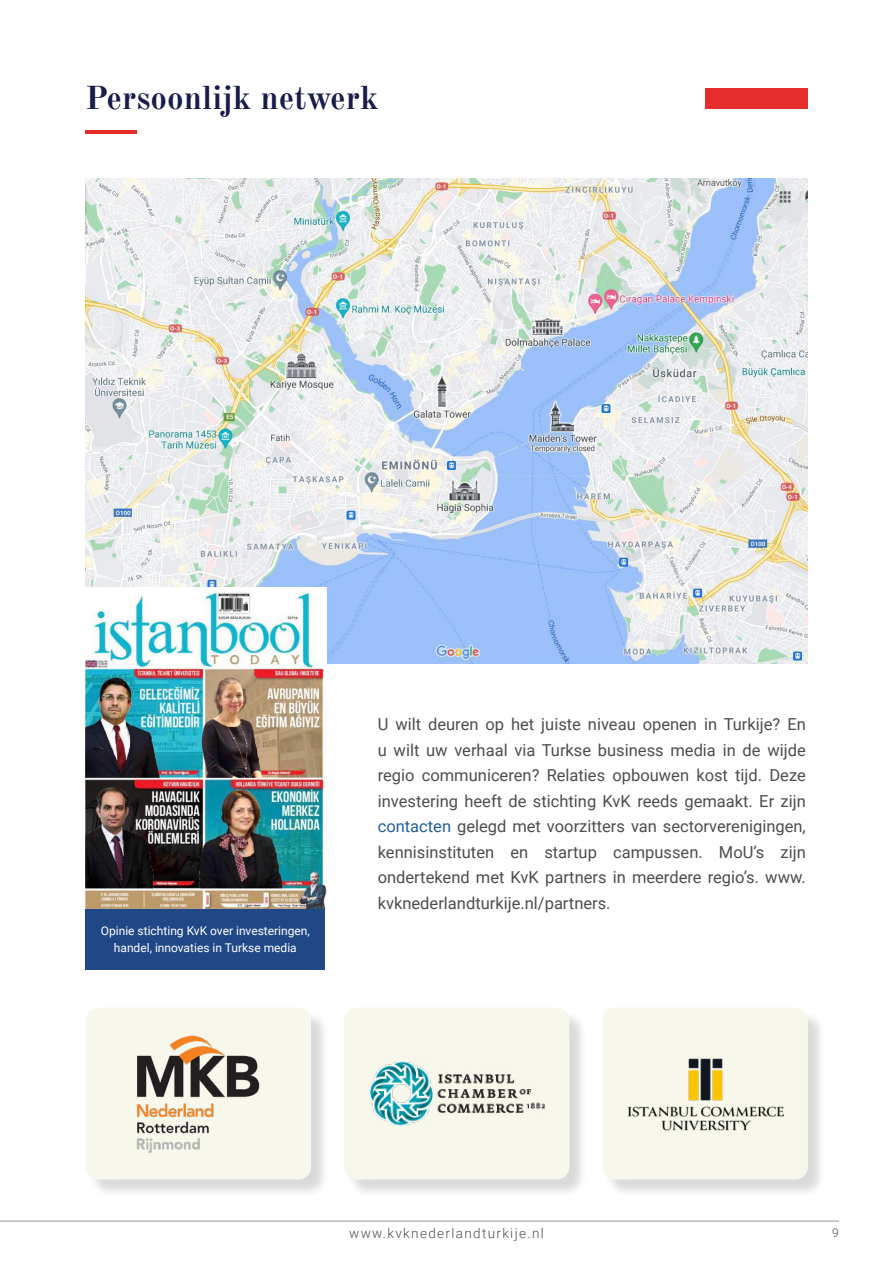
<style>
.page{position:relative;width:893px;height:1263px;background:#fff}
.page>*{position:absolute;margin:0;border:0;box-sizing:border-box;transform-origin:0 0}
.t1{font:700 33px "Old Standard TT";color:#181c4b}
.t2{font:16.5px/25.5px "Roboto";color:#4d4d4f;text-align:justify}
.t3{font:300 13.5px "Roboto";letter-spacing:.1em;color:#4d4d4f}
.t4{font:12px/16.5px "Roboto";color:#fff;text-align:center}
.t5{font:300 12px "Roboto";color:#4d4d4f}
.s1{color:#215e9e}
</style>
<div class="page">
<div style="left:705px;top:88px;width:103px;height:21px;background:#e52e2c"></div>
<hr style="left:85px;top:131px;width:51px;height:3px;background:#e52e2c">
<div style="left:88px;top:1010px;width:242px;height:188px;background:#000;opacity:.15"></div>
<div style="left:86px;top:1008px;width:225px;height:171px;background:#f8f7ec;border-radius:13px"></div>
<img style="left:136px;top:1035px;width:124px;height:118px">
<div style="left:604px;top:1010px;width:222px;height:188px;background:#000;opacity:.15"></div>
<div style="left:602px;top:1008px;width:206px;height:171px;background:#f8f7ec;border-radius:13px"></div>
<img style="left:627px;top:1058px;width:156px;height:73px">
<div style="left:346px;top:1010px;width:242px;height:188px;background:#000;opacity:.15"></div>
<div style="left:344px;top:1008px;width:225px;height:171px;background:#f8f7ec;border-radius:13px"></div>
<img style="left:369px;top:1061px;width:175px;height:65px">
<img style="left:86px;top:179px;width:721px;height:484px">
<img style="left:86px;top:587px;width:241px;height:322px">
<div style="left:86px;top:909px;width:239px;height:60px;background:#204887"></div>
<hr style="left:0;top:1221px;width:839px;height:1px;background:#939598">
<h1 class="t1" style="left:85px;top:72px;width:295px">Persoonlijk netwerk</h1>
<p class="t4" style="left:101px;top:922px;width:211px">Opinie stichting KvK over investeringen, handel, innovaties in Turkse media</p>
<p class="t2" style="left:378px;top:711px;width:430px">U wilt deuren op het juiste niveau openen in Turkije? En u wilt uw verhaal via Turkse business media in de wijde regio communiceren? Relaties opbouwen kost tijd. Deze investering heeft de stichting KvK reeds gemaakt. Er zijn <span class="s1">contacten</span> gelegd met voorzitters van sectorverenigingen, kennisinstituten en startup campussen. MoU’s zijn ondertekend met KvK partners in meerdere regio’s. www. kvknederlandturkije.nl/partners.</p>
<p class="t3" style="left:349px;top:1224px;width:196px">www.kvknederlandturkije.nl</p>
<p class="t5" style="left:832px;top:1224px;width:8px">9</p>
</div>
